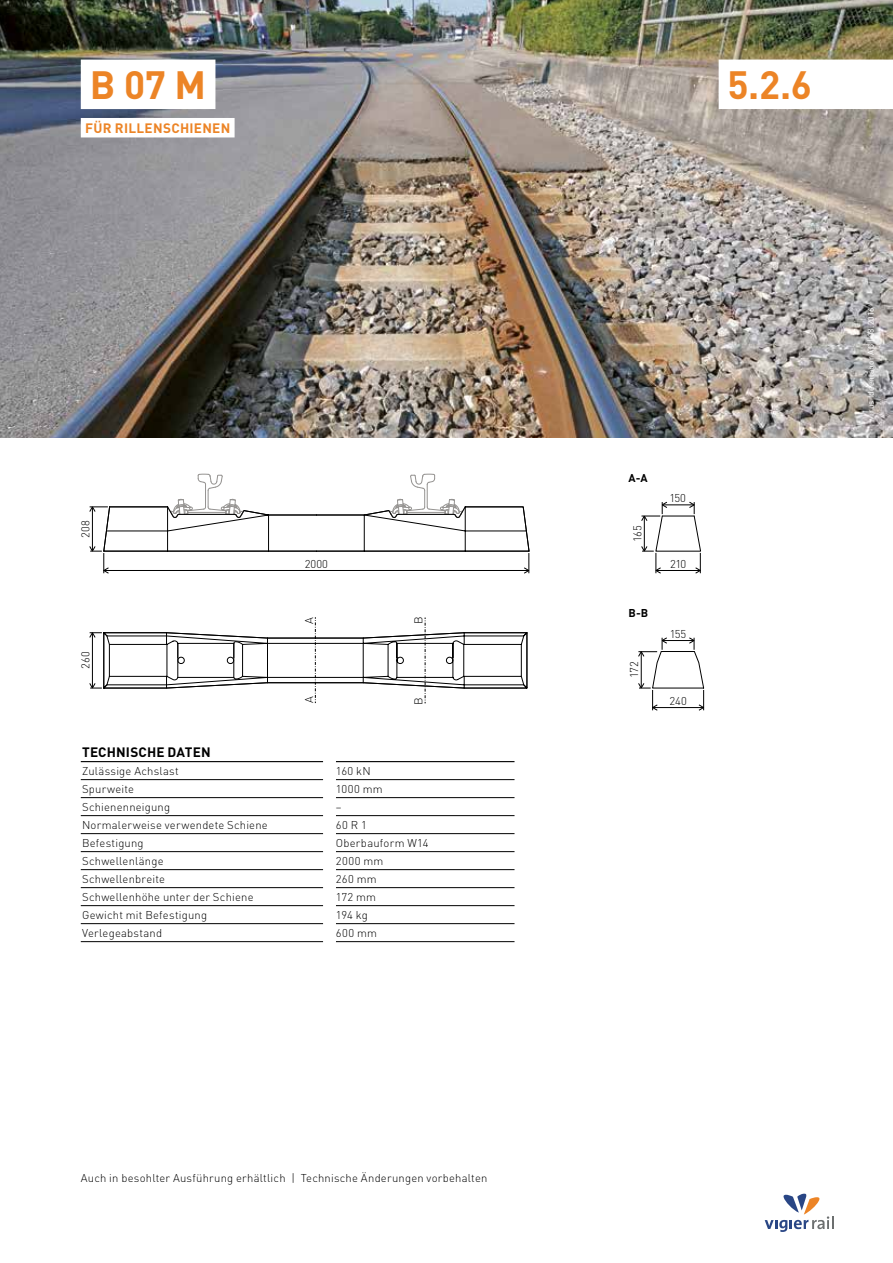
<style>
.page{position:relative;width:893px;height:1263px;background:#fff}
.page>*{position:absolute;margin:0;border:0;box-sizing:border-box;transform-origin:0 0}
.t1{font:700 39px "DIN Pro";color:#ec8426}
.t2{font:700 13.5px "DIN Pro";letter-spacing:.02em;color:#ec8426}
.t3{font:700 13.5px "DIN Pro";letter-spacing:.01em;color:#000}
.t4{font:300 11.25px "DIN Pro";letter-spacing:.02em;color:#000}
.t5{font:700 11.25px "DIN Pro";color:#000}
.t6{font:8.25px "DIN Pro";letter-spacing:.03em;color:#fff}
</style>
<div class="page">
<svg style="left:765px;top:1194px;width:68px;height:38px"></svg>
<img style="left:0;top:0;width:893px;height:438px">
<div style="left:81px;top:118px;width:154px;height:19px;background:#fff"></div>
<div style="left:81px;top:60px;width:134px;height:49px;background:#fff"></div>
<div style="left:719px;top:60px;width:174px;height:49px;background:#fff"></div>
<hr style="left:81px;top:779px;width:242px;height:1px;background:#000">
<hr style="left:336px;top:779px;width:178px;height:1px;background:#000">
<hr style="left:81px;top:797px;width:242px;height:1px;background:#000">
<hr style="left:336px;top:797px;width:178px;height:1px;background:#000">
<hr style="left:81px;top:815px;width:242px;height:1px;background:#000">
<hr style="left:336px;top:815px;width:178px;height:1px;background:#000">
<hr style="left:81px;top:833px;width:242px;height:1px;background:#000">
<hr style="left:336px;top:833px;width:178px;height:1px;background:#000">
<hr style="left:81px;top:851px;width:242px;height:1px;background:#000">
<hr style="left:336px;top:851px;width:178px;height:1px;background:#000">
<hr style="left:81px;top:869px;width:242px;height:1px;background:#000">
<hr style="left:336px;top:869px;width:178px;height:1px;background:#000">
<hr style="left:81px;top:887px;width:242px;height:1px;background:#000">
<hr style="left:336px;top:887px;width:178px;height:1px;background:#000">
<hr style="left:81px;top:905px;width:242px;height:1px;background:#000">
<hr style="left:336px;top:905px;width:178px;height:1px;background:#000">
<hr style="left:81px;top:923px;width:242px;height:1px;background:#000">
<hr style="left:336px;top:923px;width:178px;height:1px;background:#000">
<hr style="left:81px;top:941px;width:242px;height:1px;background:#000">
<hr style="left:336px;top:941px;width:178px;height:1px;background:#000">
<hr style="left:81px;top:761px;width:242px;height:1px;background:#000">
<hr style="left:336px;top:761px;width:178px;height:1px;background:#000">
<svg style="left:89px;top:474px;width:441px;height:229px"></svg>
<svg style="left:638px;top:637px;width:66px;height:74px"></svg>
<svg style="left:641px;top:502px;width:60px;height:72px"></svg>
<h1 class="t1" style="left:90px;top:52px;width:118px">B 07 M</h1>
<h1 class="t1" style="left:728px;top:52px;width:86px">5.2.6</h1>
<p class="t2" style="left:85px;top:117px;width:147px">FÜR RILLENSCHIENEN</p>
<p class="t4" style="left:77px;top:537px;width:19px;rotate:-90deg">208</p>
<p class="t4" style="left:77px;top:669px;width:19px;rotate:-90deg">260</p>
<p class="t4" style="left:305px;top:555px;width:25px">2000</p>
<p class="t4" style="left:300px;top:624px;width:8px;rotate:-90deg">A</p>
<p class="t4" style="left:300px;top:703px;width:8px;rotate:-90deg">A</p>
<p class="t4" style="left:410px;top:624px;width:9px;rotate:-90deg">B</p>
<p class="t4" style="left:410px;top:705px;width:9px;rotate:-90deg">B</p>
<p class="t3" style="left:82px;top:741px;width:130px">TECHNISCHE DATEN</p>
<p class="t4" style="left:82px;top:763px;width:98px">Zulässige Achslast</p>
<p class="t4" style="left:336px;top:763px;width:36px">160 kN</p>
<p class="t4" style="left:82px;top:781px;width:54px">Spurweite</p>
<p class="t4" style="left:336px;top:781px;width:48px">1000 mm</p>
<p class="t4" style="left:82px;top:799px;width:90px">Schienenneigung</p>
<p class="t4" style="left:336px;top:799px;width:7px">–</p>
<p class="t4" style="left:82px;top:817px;width:187px">Normalerweise verwendete Schiene</p>
<p class="t4" style="left:336px;top:817px;width:32px">60 R 1</p>
<p class="t4" style="left:82px;top:835px;width:63px">Befestigung</p>
<p class="t4" style="left:336px;top:835px;width:94px">Oberbauform W14</p>
<p class="t4" style="left:82px;top:853px;width:83px">Schwellenlänge</p>
<p class="t4" style="left:336px;top:853px;width:49px">2000 mm</p>
<p class="t4" style="left:82px;top:871px;width:84px">Schwellenbreite</p>
<p class="t4" style="left:336px;top:871px;width:42px">260 mm</p>
<p class="t4" style="left:82px;top:889px;width:173px">Schwellenhöhe unter der Schiene</p>
<p class="t4" style="left:336px;top:889px;width:42px">172 mm</p>
<p class="t4" style="left:82px;top:907px;width:127px">Gewicht mit Befestigung</p>
<p class="t4" style="left:336px;top:907px;width:33px">194 kg</p>
<p class="t4" style="left:82px;top:925px;width:82px">Verlegeabstand</p>
<p class="t4" style="left:336px;top:925px;width:43px">600 mm</p>
<p class="t4" style="left:629px;top:489px;width:18px;rotate:-90deg">165</p>
<p class="t5" style="left:629px;top:468px;width:21px">A-A</p>
<p class="t4" style="left:629px;top:542px;width:18px;rotate:-90deg">165</p>
<p class="t5" style="left:629px;top:604px;width:21px">B-B</p>
<p class="t4" style="left:625px;top:678px;width:19px;rotate:-90deg">172</p>
<p class="t5" style="left:629px;top:657px;width:21px">B-B</p>
<p class="t4" style="left:670px;top:489px;width:18px">150</p>
<p class="t4" style="left:670px;top:555px;width:17px">210</p>
<p class="t4" style="left:670px;top:625px;width:18px">155</p>
<p class="t4" style="left:669px;top:692px;width:19px">240</p>
<p class="t6" style="left:864px;top:420px;width:113px;rotate:-90deg">virus Ideenlabor AG | 08.2016</p>
<p class="t4" style="left:81px;top:1169px;width:408px">Auch in besohlter Ausführung erhältlich | Technische Änderungen vorbehalten</p>
</div>
